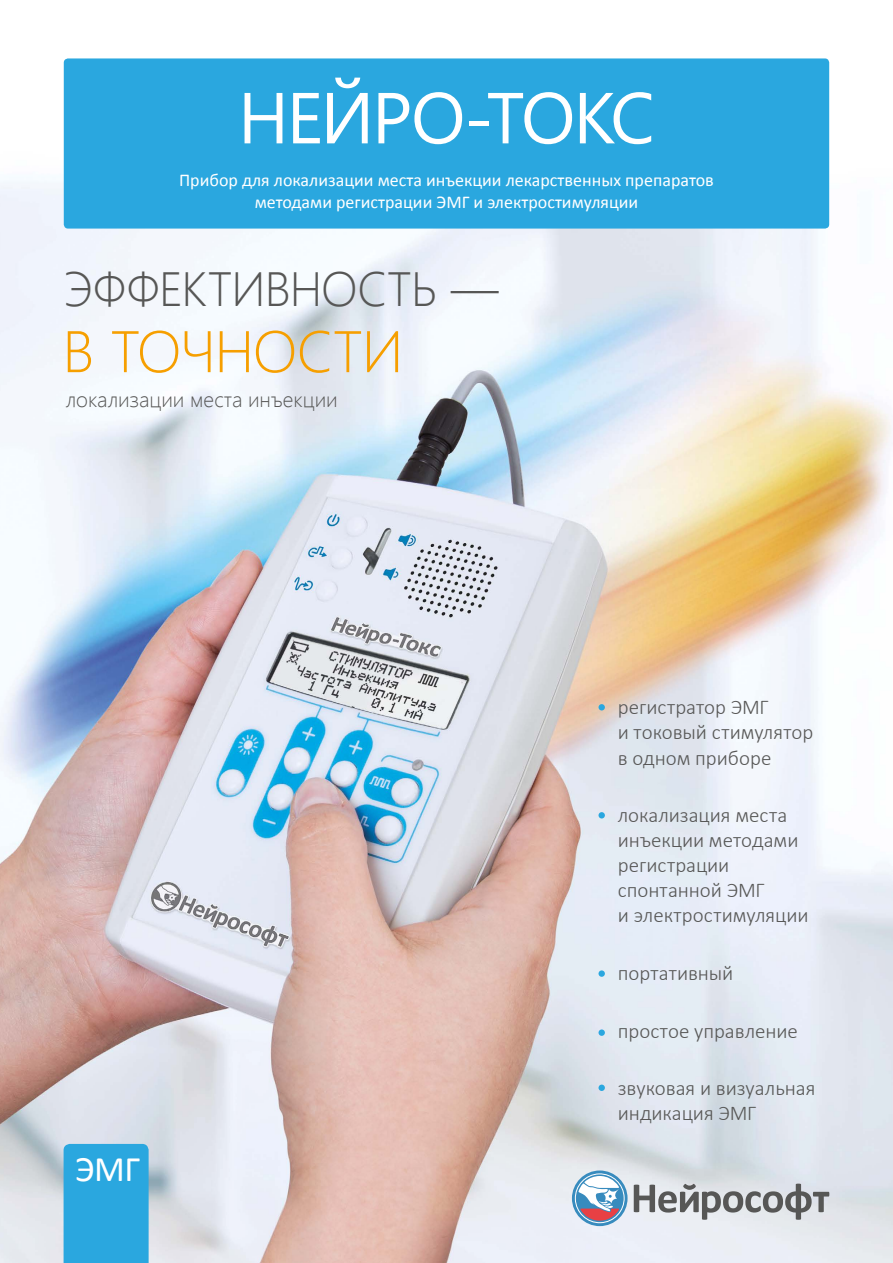
<style>
.page{position:relative;width:893px;height:1263px;background:#fff}
.page>*{position:absolute;margin:0;border:0;box-sizing:border-box;transform-origin:0 0}
.t1{font:72px "Segoe UI";letter-spacing:-.035em;color:#fff}
.t2{font:300 58.5px "Segoe UI";letter-spacing:-.025em;color:#f69f00}
.t3{font:300 48px "Segoe UI";letter-spacing:-.015em;color:#575756}
.t4{font:36px "Calibri";color:#fff}
.t5{font:300 21px/25.2px "Calibri";color:#575756}
.t6{font:300 21px "Segoe UI";color:#575756}
.t7{font:18px/21.6px "Calibri";color:#fff;text-align:center}
</style>
<div class="page">
<img style="left:0;top:138px;width:893px;height:1125px">
<div style="left:64px;top:1144px;width:85px;height:119px;background:#2aa7df"></div>
<div style="left:64px;top:58px;width:765px;height:171px;background:#2aa7df;border-radius:4px"></div>
<svg style="left:634px;top:1183px;width:195px;height:37px;background:#b3b5b8"></svg>
<svg style="left:572px;top:1170px;width:55px;height:56px"></svg>
<svg style="left:574px;top:1173px;width:51px;height:50px"></svg>
<div style="left:598px;top:704px;width:7px;height:6px;background:#2aa7df;border-radius:50%"></div>
<div style="left:598px;top:812px;width:7px;height:6px;background:#2aa7df;border-radius:50%"></div>
<div style="left:598px;top:1029px;width:7px;height:7px;background:#2aa7df;border-radius:50%"></div>
<div style="left:598px;top:1084px;width:7px;height:7px;background:#2aa7df;border-radius:50%"></div>
<div style="left:598px;top:970px;width:7px;height:7px;background:#2aa7df;border-radius:50%"></div>
<h1 class="t1" style="left:238px;top:68px;width:418px">НЕЙРО-ТОКС</h1>
<p class="t7" style="left:179px;top:169px;width:536px">Прибор для локализации места инъекции лекарственных препаратов методами регистрации ЭМГ и электростимуляции</p>
<h3 class="t3" style="left:64px;top:256px;width:437px">ЭФФЕКТИВНОСТЬ —</h3>
<h2 class="t2" style="left:63px;top:311px;width:342px">В ТОЧНОСТИ</h2>
<p class="t6" style="left:66px;top:385px;width:274px">локализации места инъекции</p>
<h3 class="t4" style="left:75px;top:1146px;width:66px">ЭМГ</h3>
<p class="t5" style="left:618px;top:694px;width:197px">регистратор ЭМГ<br>и токовый стимулятор в одном приборе</p>
<p class="t5" style="left:618px;top:802px;width:192px">локализация места инъекции методами регистрации спонтанной ЭМГ<br>и электростимуляции</p>
<p class="t5" style="left:618px;top:960px;width:117px">портативный</p>
<p class="t5" style="left:618px;top:1019px;width:182px">простое управление</p>
<p class="t5" style="left:618px;top:1075px;width:199px">звуковая и визуальная индикация ЭМГ</p>
</div>
